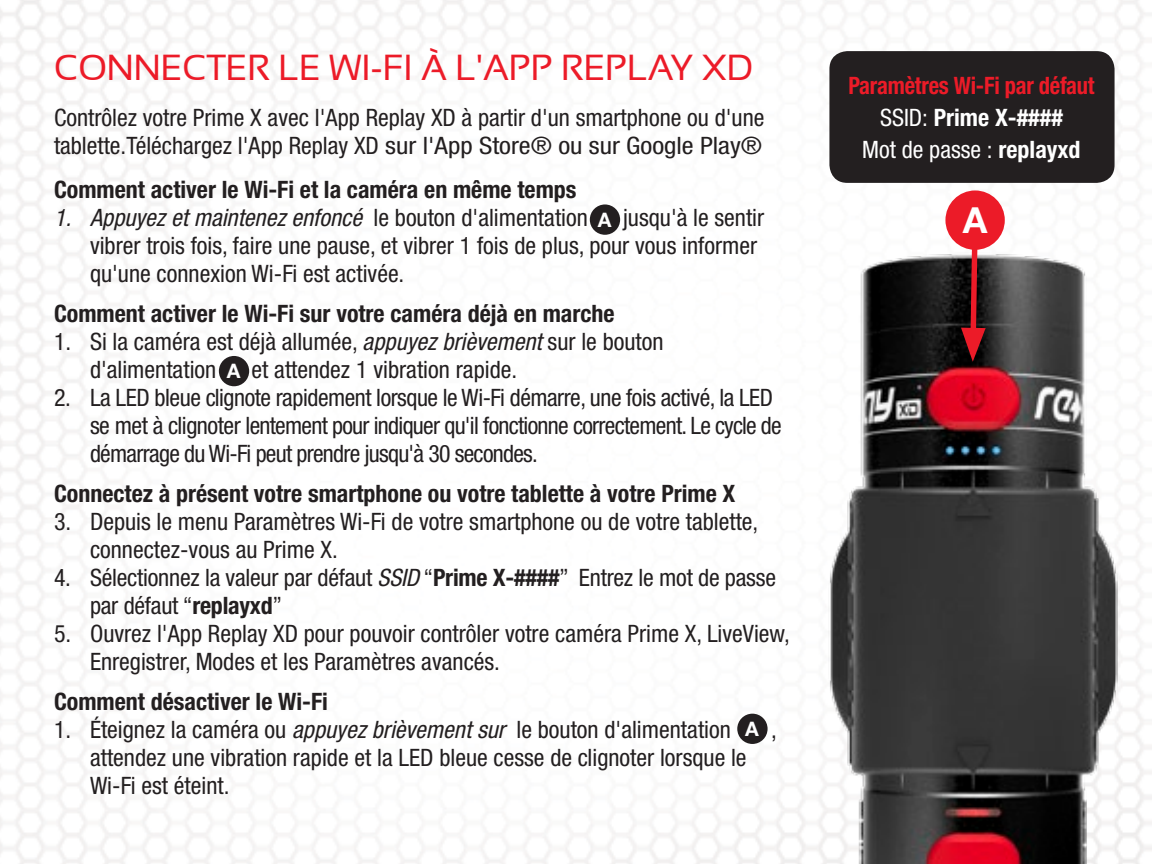
<style>
.page{position:relative;width:1152px;height:864px;background:#fff}
.page>*{position:absolute;margin:0;border:0;box-sizing:border-box;transform-origin:0 0}
.t1{font:36px "Sansation";color:#ec1b28}
.t2{font:700 36px "Helvetica Neue LT Std";color:#fff}
.t3{font:condensed 24px/28px "Helvetica Neue LT Std";color:#231f20}
.t4{font:condensed 24px/28px "Helvetica Neue LT Std";letter-spacing:-.03em;color:#231f20}
.t5{font:700 condensed 24px "Helvetica Neue LT Std";color:#231f20}
.t6{font:700 condensed 24px/32px "Helvetica Neue LT Std";letter-spacing:-.01em;color:#ec1b28;text-align:center;scale:.94 1}
.t7{font:700 20px "Helvetica Neue LT Std";color:#fff}
.s1{font-style:italic}
.s2{font-weight:700}
.s3{font-weight:400;color:#fff}
.s4{color:#fff}
</style>
<div class="page">
<img style="left:0;top:0;width:1152px;height:864px">
<img style="left:820px;top:250px;width:302px;height:614px">
<svg style="left:961px;top:247px;width:25px;height:115px;background:#5e1f23"></svg>
<div style="left:945px;top:190px;width:60px;height:60px;background:#ec1b28;border-radius:50%"></div>
<div style="left:829px;top:51px;width:286px;height:132px;background:#231f20;border-radius:18px"></div>
<div style="left:590px;top:204px;width:30px;height:31px;background:#231f20;border-radius:50%"></div>
<div style="left:737px;top:714px;width:31px;height:30px;background:#231f20;border-radius:50%"></div>
<div style="left:219px;top:356px;width:30px;height:30px;background:#231f20;border-radius:50%"></div>
<h1 class="t1" style="left:54px;top:48px;width:701px">CONNECTER LE WI-FI À L'APP REPLAY XD</h1>
<p class="t3" style="left:54px;top:103px;width:712px">Contrôlez votre Prime X avec l'App Replay XD à partir d'un smartphone ou d'une tablette.Téléchargez l'App Replay XD sur l'App Store® ou sur Google Play®</p>
<p class="t5" style="left:54px;top:174px;width:524px">Comment activer le Wi-Fi et la caméra en même temps</p>
<p class="t3" style="left:90px;top:203px;width:676px;text-indent:-36px"><span class="s1">1. Appuyez et maintenez enfoncé</span> le bouton d'alimentation (A) jusqu'à le sentir vibrer trois fois, faire une pause, et vibrer 1 fois de plus, pour vous informer qu'une connexion Wi-Fi est activée.</p>
<p class="t5" style="left:54px;top:299px;width:562px">Comment activer le Wi-Fi sur votre caméra déjà en marche</p>
<p class="t3" style="left:90px;top:327px;width:575px;text-indent:-36px">1. Si la caméra est déjà allumée, <span class="s1">appuyez brièvement</span> sur le bouton d'alimentation (A) et attendez 1 vibration rapide.</p>
<p class="t4" style="left:90px;top:383px;width:693px;text-indent:-36px">2. La LED bleue clignote rapidement lorsque le Wi-Fi démarre, une fois activé, la LED se met à clignoter lentement pour indiquer qu'il fonctionne correctement. Le cycle de démarrage du Wi-Fi peut prendre jusqu'à 30 secondes.</p>
<p class="t5" style="left:54px;top:478px;width:683px">Connectez à présent votre smartphone ou votre tablette à votre Prime X</p>
<p class="t3" style="left:90px;top:507px;width:670px;text-indent:-36px">3. Depuis le menu Paramètres Wi-Fi de votre smartphone ou de votre tablette, connectez-vous au Prime X.</p>
<p class="t3" style="left:90px;top:563px;width:687px;text-indent:-36px">4. Sélectionnez la valeur par défaut <span class="s1">SSID</span> “<span class="s2">Prime X-####</span>” Entrez le mot de passe par défaut “<span class="s2">replayxd</span>”</p>
<p class="t3" style="left:90px;top:619px;width:702px;text-indent:-36px">5. Ouvrez l'App Replay XD pour pouvoir contrôler votre caméra Prime X, LiveView,<br>Enregistrer, Modes et les Paramètres avancés.</p>
<p class="t5" style="left:54px;top:687px;width:275px">Comment désactiver le Wi-Fi</p>
<p class="t3" style="left:54px;top:715px;width:678px">1. Éteignez la caméra ou <span class="s1">appuyez brièvement sur</span> le bouton d'alimentation</p>
<p class="t7" style="left:598px;top:207px;width:15px">A</p>
<p class="t7" style="left:227px;top:359px;width:15px">A</p>
<p class="t7" style="left:745px;top:716px;width:15px">A</p>
<p class="t3" style="left:771px;top:715px;width:7px">,</p>
<p class="t3" style="left:90px;top:743px;width:658px">attendez une vibration rapide et la LED bleue cesse de clignoter lorsque le<br>Wi-Fi est éteint.</p>
<p class="t6" style="left:848px;top:69px;width:263px">Paramètres Wi-Fi par défaut<br><span class="s3">SSID:</span> <span class="s4">Prime X-####<br></span><span class="s3">Mot de passe :</span> <span class="s4">replayxd</span></p>
<h1 class="t2" style="left:963px;top:198px;width:26px">A</h1>
</div>
